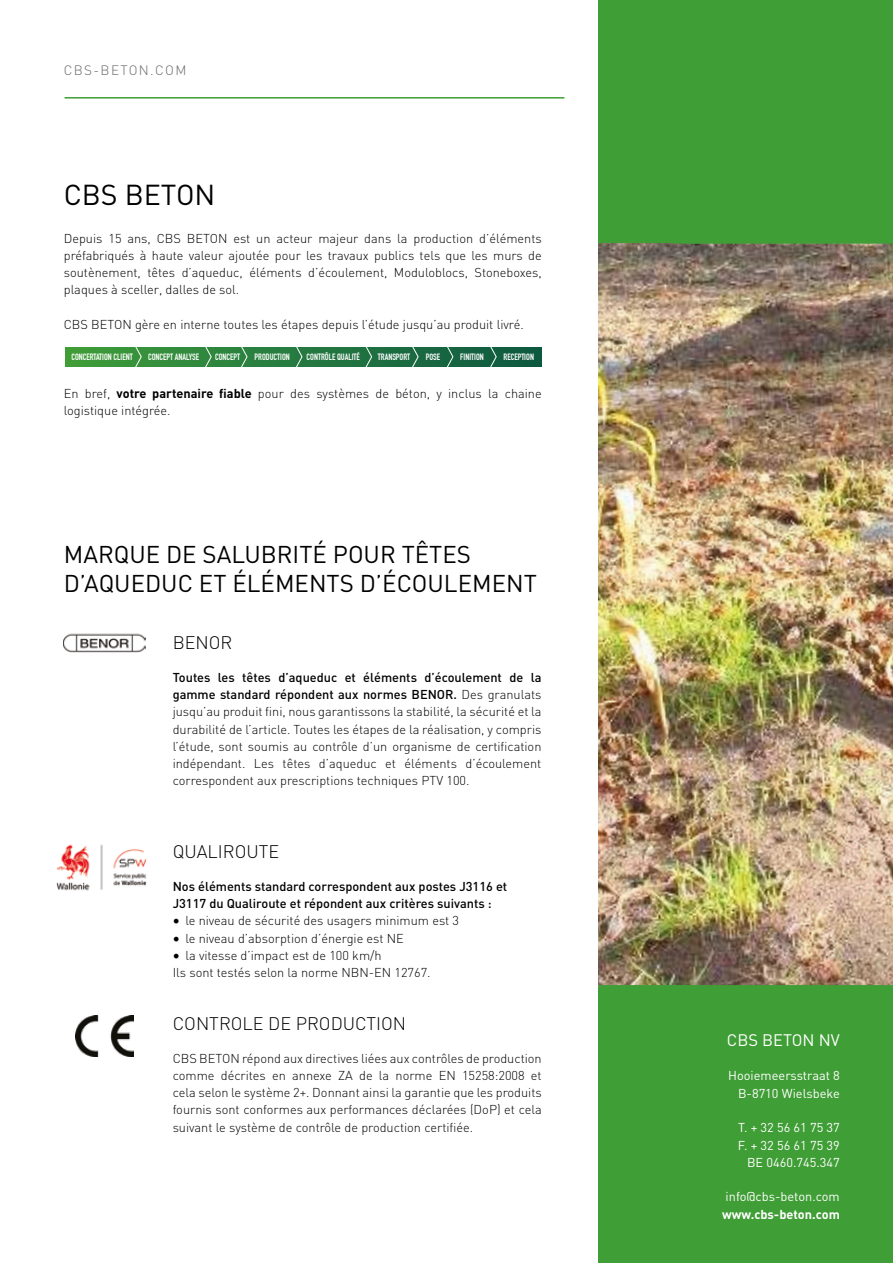
<style>
.page{position:relative;width:893px;height:1263px;background:#fff}
.page>*{position:absolute;margin:0;border:0;box-sizing:border-box;transform-origin:0 0}
.t1{font:28.5px "DIN";color:#000}
.t2{font:24px/28.8px "DIN";color:#000}
.t3{font:300 18px "DIN";color:#000}
.t4{font:16.5px "DIN";color:#fff}
.t5{font:300 13.5px "DIN";letter-spacing:.1em;color:#6a6a6a}
.t6{font:300 12.75px/17.2px "DIN";color:#000;text-align:justify}
.t7{font:500 12.75px/17.2px "DIN";color:#000}
.t8{font:12.75px/17.2px "DIN";color:#fff;text-align:right}
.t9{font:700 12.75px "DIN";color:#fff}
.t10{font:700 9px "DIN Condensed";color:#fff}
.s1{font-weight:700}
.s2{font-weight:500}
.s3{font-family:"Minion Pro";font-weight:400;font-size:18px}
</style>
<div class="page">
<svg style="left:65px;top:348px;width:476px;height:19px;background:#267a3e"></svg>
<div style="left:598px;top:0;width:295px;height:1263px;background:#409e36"></div>
<img style="left:598px;top:244px;width:295px;height:741px">
<hr style="left:65px;top:97px;width:499px;height:2px;background:#409e36">
<img style="left:56px;top:844px;width:91px;height:47px">
<img style="left:76px;top:1015px;width:57px;height:41px">
<img style="left:64px;top:633px;width:81px;height:20px">
<svg style="left:128px;top:347px;width:14px;height:20px"></svg>
<svg style="left:198px;top:347px;width:14px;height:20px"></svg>
<svg style="left:234px;top:347px;width:14px;height:20px"></svg>
<svg style="left:289px;top:347px;width:14px;height:20px"></svg>
<svg style="left:358px;top:347px;width:14px;height:20px"></svg>
<svg style="left:405px;top:347px;width:14px;height:20px"></svg>
<svg style="left:439px;top:347px;width:15px;height:20px"></svg>
<svg style="left:483px;top:347px;width:14px;height:20px"></svg>
<p class="t5" style="left:64px;top:61px;width:124px">CBS-BETON.COM</p>
<h1 class="t1" style="left:64px;top:177px;width:153px">CBS BETON</h1>
<p class="t6" style="left:64px;top:229px;width:479px">Depuis 15 ans, CBS BETON est un acteur majeur dans la production d’éléments préfabriqués à haute valeur ajoutée pour les travaux publics tels que les murs de soutènement, têtes d’aqueduc, éléments d’écoulement, Moduloblocs, Stoneboxes, plaques à sceller, dalles de sol.</p>
<p class="t6" style="left:64px;top:315px;width:461px">CBS BETON gère en interne toutes les étapes depuis l’étude jusqu’au produit livré.</p>
<p class="t10" style="left:71px;top:352px;width:63px">CONCERTATION CLIENT</p>
<p class="t10" style="left:148px;top:352px;width:53px">CONCEPT ANALYSE</p>
<p class="t10" style="left:215px;top:352px;width:27px">CONCEPT</p>
<p class="t10" style="left:255px;top:352px;width:37px">PRODUCTION</p>
<p class="t10" style="left:307px;top:352px;width:55px">CONTRÔLE QUALITÉ</p>
<p class="t10" style="left:378px;top:352px;width:34px">TRANSPORT</p>
<p class="t10" style="left:426px;top:352px;width:16px">POSE</p>
<p class="t10" style="left:460px;top:352px;width:25px">FINITION</p>
<p class="t10" style="left:503px;top:352px;width:32px">RECEPTION</p>
<p class="t6" style="left:64px;top:384px;width:479px">En bref, <span class="s1">votre partenaire fiable</span> pour des systèmes de béton, y inclus la chaine logistique intégrée.</p>
<h2 class="t2" style="left:64px;top:540px;width:475px">MARQUE DE SALUBRITÉ POUR TÊTES<br>D’AQUEDUC ET ÉLÉMENTS D’ÉCOULEMENT</h2>
<h3 class="t3" style="left:173px;top:631px;width:61px">BENOR</h3>
<p class="t6" style="left:173px;top:668px;width:370px"><span class="s2">Toutes les têtes d’aqueduc et éléments d’écoulement de la gamme standard répondent aux normes BENOR.</span> Des granulats jusqu’au produit fini, nous garantissons la stabilité, la sécurité et la durabilité de l’article. Toutes les étapes de la réalisation, y compris l’étude, sont soumis au contrôle d’un organisme de certification indépendant. Les têtes d’aqueduc et éléments d’écoulement correspondent aux prescriptions techniques PTV 100.</p>
<h3 class="t3" style="left:173px;top:840px;width:108px">QUALIROUTE</h3>
<p class="t7" style="left:173px;top:877px;width:336px">Nos éléments standard correspondent aux postes J3116 et<br>J3117 du Qualiroute et répondent aux critères suivants :</p>
<p class="t6" style="left:173px;top:912px;width:288px"><span class="s3">•</span> le niveau de sécurité des usagers minimum est 3</p>
<p class="t6" style="left:173px;top:929px;width:233px"><span class="s3">•</span> le niveau d’absorption d’énergie est NE</p>
<p class="t6" style="left:173px;top:946px;width:259px"><span class="s3">•</span> la vitesse d’impact est de 100 km/h<br>Ils sont testés selon la norme NBN-EN 12767.</p>
<h3 class="t3" style="left:173px;top:1012px;width:235px">CONTROLE DE PRODUCTION</h3>
<p class="t6" style="left:173px;top:1049px;width:371px">CBS BETON répond aux directives liées aux contrôles de production comme décrites en annexe ZA de la norme EN 15258:2008 et cela selon le système 2+. Donnant ainsi la garantie que les produits fournis sont conformes aux performances déclarées (DoP) et cela suivant le système de contrôle de production certifiée.</p>
<p class="t4" style="left:727px;top:1030px;width:114px">CBS BETON NV</p>
<p class="t8" style="left:728px;top:1067px;width:113px">Hooiemeersstraat 8<br>B-8710 Wielsbeke</p>
<p class="t8" style="left:738px;top:1119px;width:103px">T. + 32 56 61 75 37<br>F. + 32 56 61 75 39<br>BE 0460.745.347</p>
<p class="t8" style="left:726px;top:1188px;width:116px">info@cbs-beton.com</p>
<p class="t9" style="left:722px;top:1205px;width:119px">www.cbs-beton.com</p>
</div>
